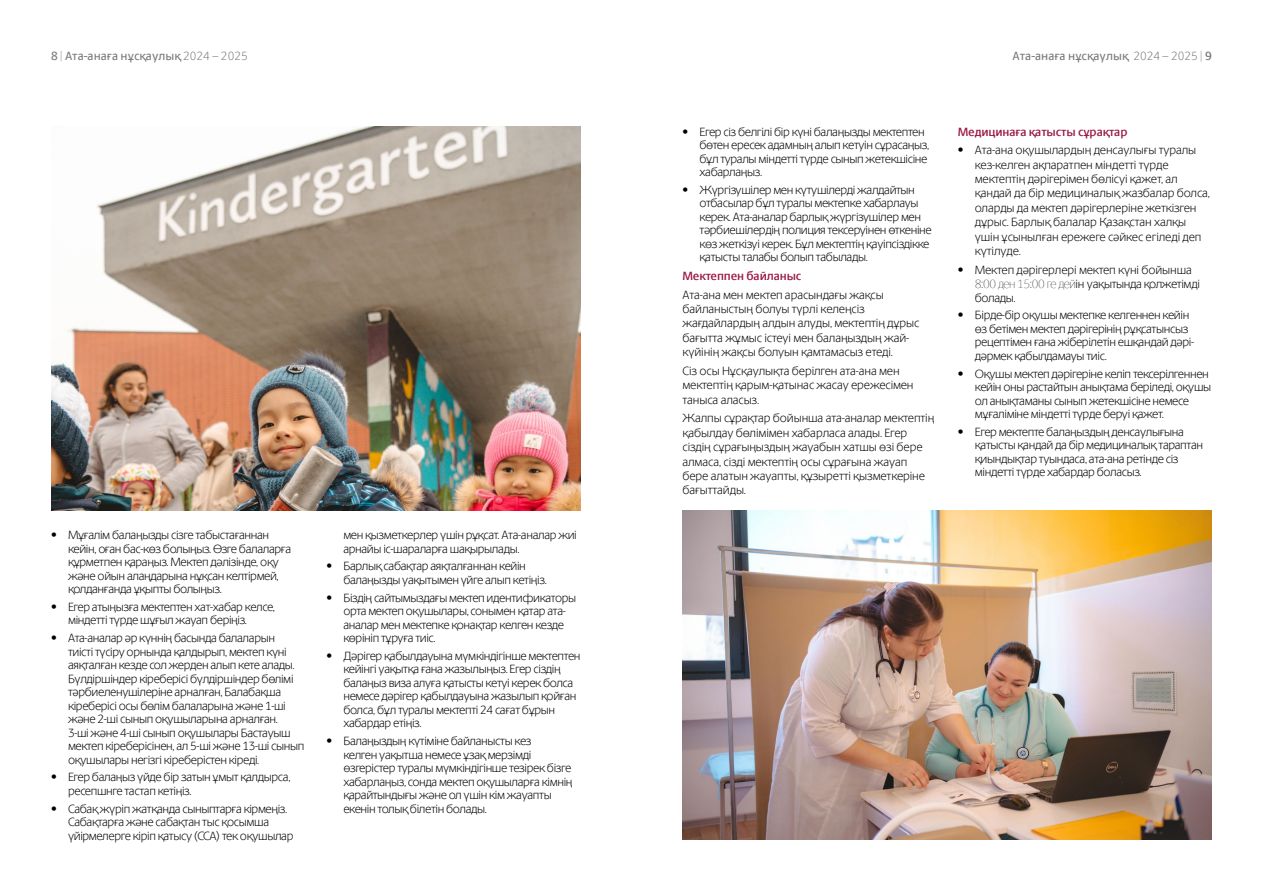
<style>
.page{position:relative;width:1263px;height:893px;background:#fff}
.page>*{position:absolute;margin:0;border:0;box-sizing:border-box;transform-origin:0 0}
.t1{font:300 12px/13.5px "Berlingske Sans";letter-spacing:-.03em;color:#000}
.t2{font:300 12px/14.4px "Berlingske Sans";letter-spacing:-.01em;color:#000}
.t3{font:500 12px "Berlingske Sans";color:#7c7b7b}
.t4{font:12px "Berlingske Sans D Bd";letter-spacing:-.01em;color:#9b1844}
.s1{font-weight:300}
.s2{font-family:"Berlingske Sans D Bd";font-weight:400}
.s3{font-family:"Berlingske Sans Tn";font-weight:400}
</style>
<div class="page">
<img style="left:682px;top:510px;width:530px;height:330px">
<img style="left:51px;top:126px;width:529px;height:384px">
<p class="t3" style="left:51px;top:46px;width:198px">8 | Ата-анаға нұсқаулық <span class="s1">2024 – 2025</span></p>
<p class="t3" style="left:1012px;top:46px;width:201px">Ата-анаға нұсқаулық <span class="s1">2024 – 2025</span> <span class="s2">| 9</span></p>
<p class="t1" style="left:68px;top:528px;width:225px;text-indent:-17px">• Мұғалім балаңызды сізге табыстағаннан кейін, оған бас-көз болыңыз. Өзге балаларға құрметпен қараңыз. Мектеп дәлізінде, оқу және ойын алаңдарына нұқсан келтірмей, қолданғанда ұқыпты болыңыз.</p>
<p class="t1" style="left:68px;top:600px;width:208px;text-indent:-17px">• Егер атыңызға мектептен хат-хабар келсе, міндетті түрде шұғыл жауап беріңіз.</p>
<p class="t1" style="left:68px;top:631px;width:238px;text-indent:-17px">• Ата-аналар әр күннің басында балаларын<br>тиісті түсіру орнында қалдырып, мектеп күні аяқталған кезде сол жерден алып кете алады.<br>Бүлдіршіндер кіреберісі бүлдіршіндер бөлімі тәрбиеленушілеріне арналған, Балабақша кіреберісі осы бөлім балаларына және 1-ші және 2-ші сынып оқушыларына арналған.<br>3-ші және 4-ші сынып оқушылары Бастауыш мектеп кіреберісінен, ал 5-ші және 13-ші сынып оқушылары негізгі кіреберістен кіреді.</p>
<p class="t1" style="left:68px;top:770px;width:224px;text-indent:-17px">• Егер балаңыз үйде бір затын ұмыт қалдырса, ресепшнге тастап кетіңіз.</p>
<p class="t1" style="left:68px;top:801px;width:227px;text-indent:-17px">• Сабақ жүріп жатқанда сыныптарға кірмеңіз.<br>Сабақтарға және сабақтан тыс қосымша үйірмелерге кіріп қатысу (CCA) тек оқушылар</p>
<p class="t1" style="left:343px;top:528px;width:235px">мен қызметкерлер үшін рұқсат. Ата-аналар жиі арнайы іс-шараларға шақырылады.</p>
<p class="t1" style="left:343px;top:559px;width:205px;text-indent:-17px">• Барлық сабақтар аяқталғаннан кейін балаңызды уақытымен үйге алып кетіңіз.</p>
<p class="t1" style="left:343px;top:590px;width:234px;text-indent:-17px">• Біздің сайтымыздағы мектеп идентификаторы орта мектеп оқушылары, сонымен қатар ата&shy;аналар мен мектепке қонақтар келген кезде көрініп тұруға тиіс.</p>
<p class="t1" style="left:343px;top:649px;width:239px;text-indent:-17px">• Дәрігер қабылдауына мүмкіндігінше мектептен кейінгі уақытқа ғана жазылыңыз. Егер сіздің балаңыз виза алуға қатысты кетуі керек болса немесе дәрігер қабылдауына жазылып қойған болса, бұл туралы мектепті 24 сағат бұрын хабардар етіңіз.</p>
<p class="t1" style="left:343px;top:734px;width:231px;text-indent:-17px">• Балаңыздың күтіміне байланысты кез<br>келген уақытша немесе ұзақ мерзімді өзгерістер туралы мүмкіндігінше тезірек бізге хабарлаңыз, сонда мектеп оқушыларға кімнің қарайтындығы және ол үшін кім жауапты екенін толық білетін болады.</p>
<p class="t1" style="left:699px;top:124px;width:231px;text-indent:-17px">• Егер сіз белгілі бір күні балаңызды мектептен бөтен ересек адамның алып кетуін сұрасаңыз, бұл туралы міндетті түрде сынып жетекшісіне хабарлаңыз.</p>
<p class="t1" style="left:699px;top:182px;width:234px;text-indent:-17px">• Жүргізушілер мен күтушілерді жалдайтын отбасылар бұл туралы мектепке хабарлауы керек. Ата-аналар барлық жүргізушілер мен тәрбиешілердің полиция тексеруінен өткеніне көз жеткізуі керек. Бұл мектептің қауіпсіздікке қатысты талабы болып табылады.</p>
<p class="t4" style="left:682px;top:267px;width:120px">Мектеппен байланыс</p>
<p class="t2" style="left:682px;top:287px;width:238px">Ата-ана мен мектеп арасындағы жақсы байланыстың болуы түрлі келеңсіз жағдайлардың алдын алуды, мектептің дұрыс бағытта жұмыс істеуі мен балаңыздың жай&shy;күйінің жақсы болуын қамтамасыз етеді.</p>
<p class="t2" style="left:682px;top:363px;width:233px">Сіз осы Нұсқаулықта берілген ата-ана мен мектептің қарым-қатынас жасау ережесімен таныса аласыз.</p>
<p class="t2" style="left:682px;top:410px;width:253px">Жалпы сұрақтар бойынша ата-аналар мектептің қабылдау бөлімімен хабарласа алады. Егер сіздің сұрағыңыздың жауабын хатшы өзі бере алмаса, сізді мектептің осы сұрағына жауап бере алатын жауапты, құзыретті қызметкеріне бағыттайды.</p>
<p class="t4" style="left:958px;top:122px;width:171px">Медицинаға қатысты сұрақтар</p>
<p class="t2" style="left:975px;top:142px;width:237px;text-indent:-17px">• Ата-ана оқушылардың денсаулығы туралы кез-келген ақпаратпен міндетті түрде мектептің дәрігерімен бөлісуі қажет, ал қандай да бір медициналық жазбалар болса, оларды да мектеп дәрігерлеріне жеткізген дұрыс. Барлық балалар Қазақстан халқы үшін ұсынылған ережеге сәйкес егіледі деп күтілуде.</p>
<p class="t1" style="left:975px;top:262px;width:227px;line-height:14px;text-indent:-17px">• Мектеп дәрігерлері мектеп күні бойынша<br><span class="s3">8:00 ден 15:00 ге дей</span>ін уақытында қолжетімді болады.</p>
<p class="t1" style="left:975px;top:308px;width:221px;text-indent:-17px">• Бірде-бір оқушы мектепке келгеннен кейін өз бетімен мектеп дәрігерінің рұқсатынсыз рецептімен ғана жіберілетін ешқандай дәрі&shy;дәрмек қабылдамауы тиіс.</p>
<p class="t1" style="left:975px;top:366px;width:238px;text-indent:-17px">• Оқушы мектеп дәрігеріне келіп тексерілгеннен кейін оны растайтын анықтама беріледі, оқушы ол анықтаманы сынып жетекшісіне немесе мұғаліміне міндетті түрде беруі қажет.</p>
<p class="t1" style="left:975px;top:424px;width:230px;text-indent:-17px">• Егер мектепте балаңыздың денсаулығына қатысты қандай да бір медициналық тараптан қиындықтар туындаса, ата-ана ретінде сіз міндетті түрде хабардар боласыз.</p>
</div>
